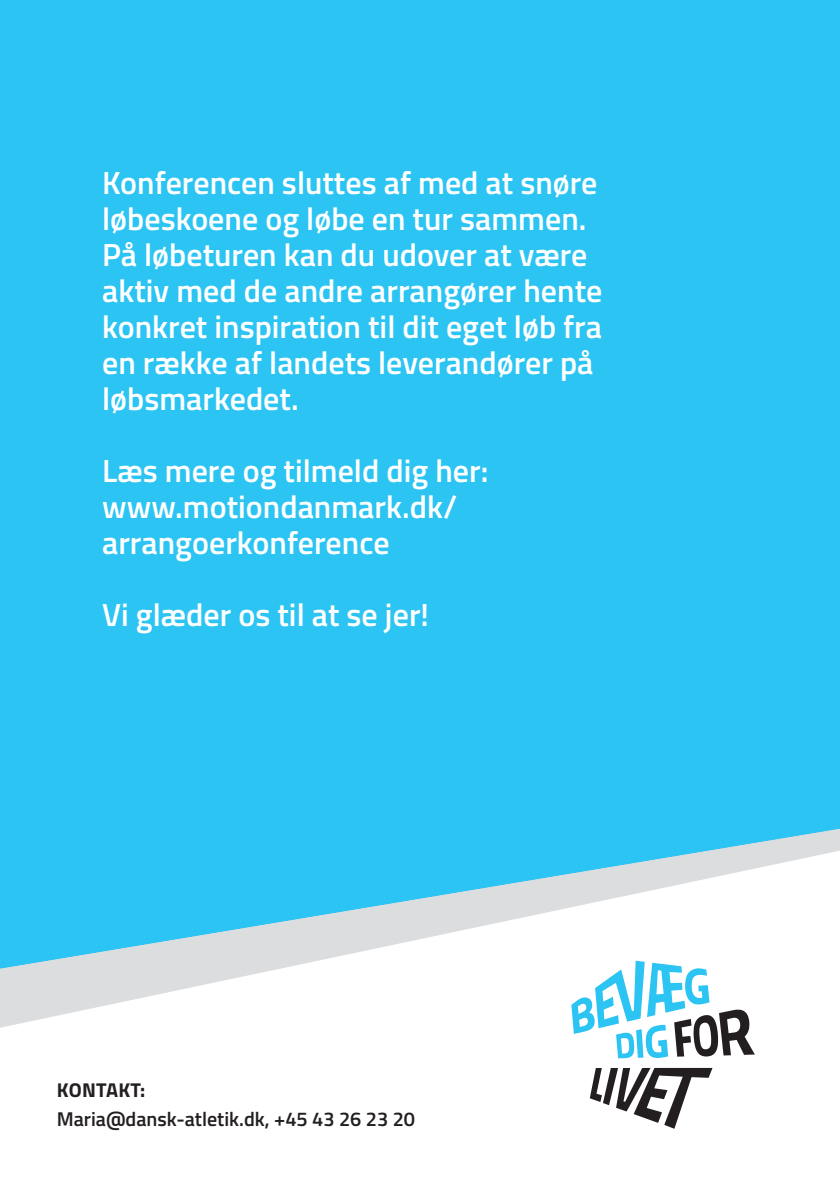
<style>
.page{position:relative;width:840px;height:1191px;background:#fff}
.page>*{position:absolute;margin:0;border:0;box-sizing:border-box;transform-origin:0 0}
.t1{font:600 32px/36px "Titillium";color:#fff}
.t2{font:600 20px "Titillium";color:#231f20}
.t3{font:700 20px "Titillium";letter-spacing:.01em;color:#231f20}
</style>
<div class="page">
<div style="left:0;top:0;width:839px;height:981px;background:#2bc4f3"></div>
<svg style="left:713px;top:829px;width:126px;height:21px"></svg>
<svg style="left:0;top:850px;width:839px;height:279px;fill:#fff"></svg>
<svg style="left:589px;top:1068px;width:123px;height:60px"></svg>
<svg style="left:571px;top:960px;width:183px;height:98px"></svg>
<p class="t1" style="left:102px;top:163px;width:501px">Konferencen sluttes af med at snøre løbeskoene og løbe en tur sammen.<br>På løbeturen kan du udover at være aktiv med de andre arrangører hente konkret inspiration til dit eget løb fra en række af landets leverandører på løbsmarkedet.</p>
<p class="t1" style="left:102px;top:451px;width:387px">Læs mere og tilmeld dig her: www.motiondanmark.dk/ arrangoerkonference</p>
<p class="t1" style="left:102px;top:595px;width:328px">Vi glæder os til at se jer!</p>
<p class="t3" style="left:57px;top:1075px;width:90px">KONTAKT:</p>
<p class="t2" style="left:57px;top:1103px;width:359px">Maria@dansk-atletik.dk, +45 43 26 23 20</p>
</div>
